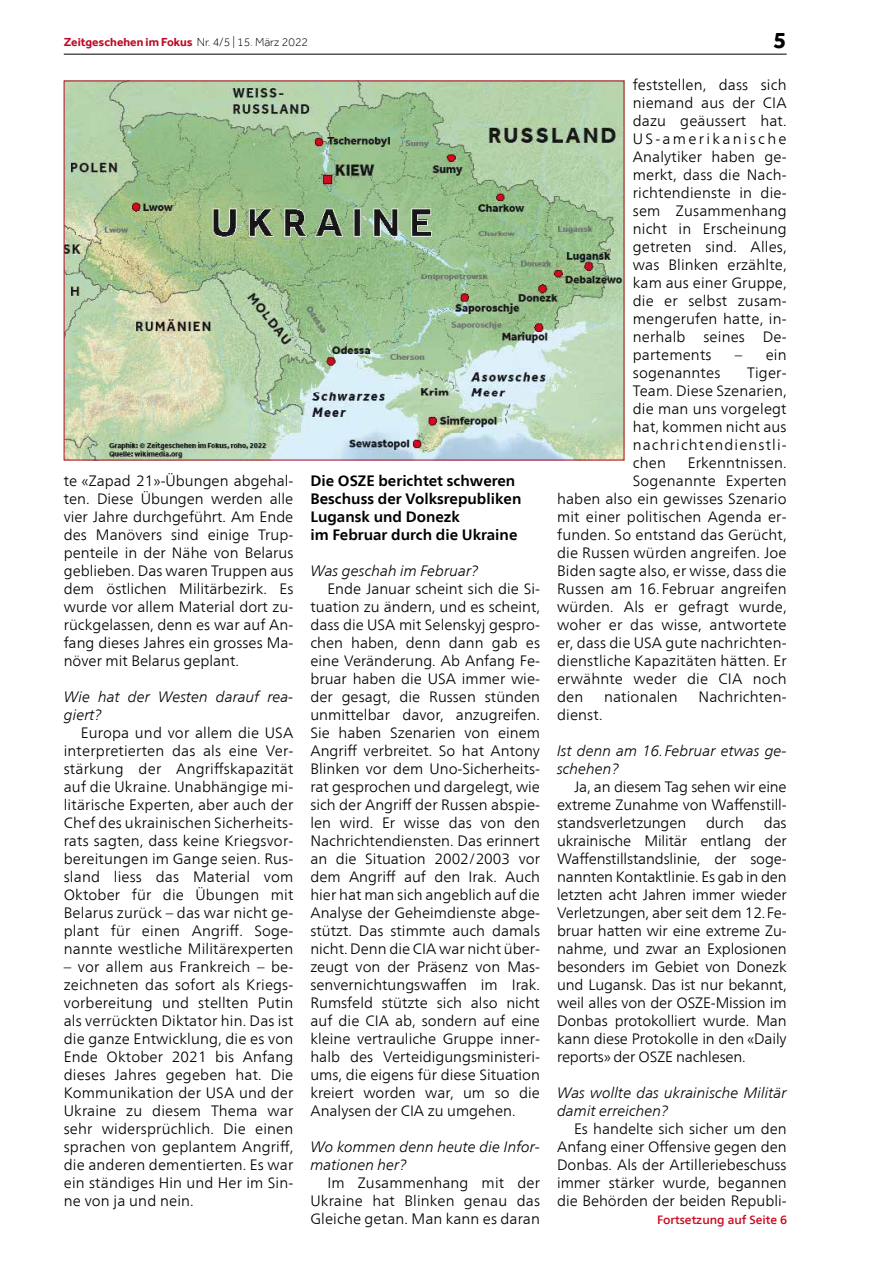
<style>
.page{position:relative;width:893px;height:1263px;background:#fff}
.page>*{position:absolute;margin:0;border:0;box-sizing:border-box;transform-origin:0 0}
.t1{font:700 24px "Effra";color:#000}
.t2{font:300 15px/18px "Frutiger Neue LT Com";letter-spacing:.01em;color:#000;text-align:justify}
.t3{font:italic 300 15px/18px "Frutiger Neue LT Com";color:#000}
.t4{font:700 15px/18px "Frutiger Neue LT Com";color:#000}
.t5{font:700 12px "Effra";color:#bd0a26}
.t6{font:500 12px "Frutiger Neue LT Com";color:#cd071e}
.s1{font-weight:300;color:#000}
</style>
<div class="page">
<hr style="left:64px;top:54px;width:723px;height:1px;background:#000">
<img style="left:66px;top:83px;width:556px;height:375px">
<p class="t5" style="left:64px;top:35px;width:246px">Zeitgeschehen im Fokus <span class="s1">Nr. 4/5 | 15. März 2022</span></p>
<h1 class="t1" style="left:774px;top:26px;width:15px">5</h1>
<p class="t2" style="left:64px;top:472px;width:231px">te «Zapad 21»-Übungen abgehal&shy;ten. Diese Übungen werden alle vier Jahre durchgeführt. Am Ende des Manövers sind einige Trup&shy;penteile in der Nähe von Belarus geblieben. Das waren Truppen aus dem östlichen Militärbezirk. Es wurde vor allem Material dort zu&shy;rückgelassen, denn es war auf An&shy;fang dieses Jahres ein grosses Ma&shy;növer mit Belarus geplant.</p>
<p class="t3" style="left:64px;top:688px;width:231px">Wie hat der Westen darauf rea&shy;giert?</p>
<p class="t2" style="left:64px;top:724px;width:231px;text-indent:17px">Europa und vor allem die USA interpretierten das als eine Ver&shy;stärkung der Angriffskapazität auf die Ukraine. Unabhängige mi&shy;litärische Experten, aber auch der Chef des ukrainischen Sicherheits&shy;rats sagten, dass keine Kriegsvor&shy;bereitungen im Gange seien. Rus&shy;sland liess das Material vom Oktober für die Übungen mit Belarus zurück – das war nicht ge&shy;plant für einen Angriff. Soge&shy;nannte westliche Militärexperten</p>
<p class="t2" style="left:64px;top:958px;width:231px">– vor allem aus Frankreich – be&shy;zeichneten das sofort als Kriegs&shy;vorbereitung und stellten Putin als verrückten Diktator hin. Das ist die ganze Entwicklung, die es von Ende Oktober 2021 bis Anfang dieses Jahres gegeben hat. Die Kommunikation der USA und der Ukraine zu diesem Thema war sehr widersprüchlich. Die einen sprachen von geplantem Angriff, die anderen dementierten. Es war ein ständiges Hin und Her im Sin&shy;ne von ja und nein.</p>
<p class="t4" style="left:310px;top:472px;width:212px">Die OSZE berichtet schweren<br>Beschuss der Volksrepubliken<br>Lugansk und Donezk<br>im Februar durch die Ukraine</p>
<p class="t3" style="left:310px;top:562px;width:169px">Was geschah im Februar?</p>
<p class="t2" style="left:310px;top:580px;width:231px;text-indent:17px">Ende Januar scheint sich die Si&shy;tuation zu ändern, und es scheint, dass die USA mit Selenskyj gespro&shy;chen haben, denn dann gab es eine Veränderung. Ab Anfang Fe&shy;bruar haben die USA immer wie&shy;der gesagt, die Russen stünden unmittelbar davor, anzugreifen.<br>Sie haben Szenarien von einem Angriff verbreitet. So hat Antony Blinken vor dem Uno-Sicherheits&shy;rat gesprochen und dargelegt, wie sich der Angriff der Russen abspie&shy;len wird. Er wisse das von den Nachrichtendiensten. Das erinnert an die Situation 2002/2003 vor dem Angriff auf den Irak. Auch hier hat man sich angeblich auf die Analyse der Geheimdienste abge&shy;stützt. Das stimmte auch damals nicht. Denn die CIA war nicht über&shy;zeugt von der Präsenz von Mas&shy;senvernichtungswaffen im Irak.<br>Rumsfeld stützte sich also nicht auf die CIA ab, sondern auf eine kleine vertrauliche Gruppe inner&shy;halb des Verteidigungsministeri&shy;ums, die eigens für diese Situation kreiert worden war, um so die Analysen der CIA zu umgehen.</p>
<p class="t3" style="left:310px;top:1138px;width:231px">Wo kommen denn heute die Infor&shy;mationen her?</p>
<p class="t2" style="left:310px;top:1174px;width:231px;text-indent:17px">Im Zusammenhang mit der Ukraine hat Blinken genau das Gleiche getan. Man kann es daran</p>
<p class="t2" style="left:633px;top:76px;width:155px">feststellen, dass sich niemand aus der CIA dazu geäussert hat.<br>US-amerikanische Analytiker haben ge&shy;merkt, dass die Nach&shy;richtendienste in die&shy;sem Zusammenhang nicht in Erscheinung getreten sind. Alles, was Blinken erzählte, kam aus einer Gruppe, die er selbst zusam&shy;mengerufen hatte, in&shy;nerhalb seines De&shy;partements</p>
<p class="t2" style="left:735px;top:346px;width:53px">– ein</p>
<p class="t2" style="left:633px;top:364px;width:155px;text-indent:114px">Tiger-Team. Diese Szenarien, die man uns vorgelegt hat, kommen nicht aus nachrichtendienstli&shy;chen</p>
<p class="t2" style="left:633px;top:364px;width:89px">sogenanntes</p>
<p class="t2" style="left:688px;top:454px;width:100px">Erkenntnissen.</p>
<p class="t2" style="left:633px;top:472px;width:155px">Sogenannte Experten</p>
<p class="t2" style="left:557px;top:490px;width:231px">haben also ein gewisses Szenario</p>
<p class="t2" style="left:557px;top:508px;width:231px">mit einer politischen Agenda er-</p>
<p class="t2" style="left:557px;top:526px;width:231px">funden. So entstand das Gerücht,</p>
<p class="t2" style="left:557px;top:544px;width:231px">die Russen würden angreifen. Joe</p>
<p class="t2" style="left:557px;top:562px;width:231px">Biden sagte also, er wisse, dass die</p>
<p class="t2" style="left:557px;top:580px;width:231px">Russen am 16. Februar angreifen</p>
<p class="t2" style="left:557px;top:598px;width:231px">würden. Als er gefragt wurde,</p>
<p class="t2" style="left:557px;top:616px;width:231px">woher er das wisse, antwortete</p>
<p class="t2" style="left:557px;top:634px;width:231px">er, dass die USA gute nachrichten-</p>
<p class="t2" style="left:557px;top:652px;width:231px">dienstliche Kapazitäten hätten. Er</p>
<p class="t2" style="left:557px;top:670px;width:231px">erwähnte weder die CIA noch</p>
<p class="t2" style="left:557px;top:688px;width:28px">den</p>
<p class="t2" style="left:604px;top:688px;width:75px">nationalen</p>
<p class="t2" style="left:698px;top:688px;width:90px">Nachrichten-</p>
<p class="t2" style="left:557px;top:706px;width:47px">dienst.</p>
<p class="t3" style="left:557px;top:742px;width:231px">Ist denn am 16. Februar etwas ge&shy;schehen?</p>
<p class="t2" style="left:557px;top:778px;width:231px;text-indent:17px">Ja, an diesem Tag sehen wir eine extreme Zunahme von Waffenstill&shy;standsverletzungen</p>
<p class="t2" style="left:557px;top:814px;width:231px;text-indent:207px">das ukrainische Militär entlang der Waffenstillstandslinie, der soge&shy;nannten Kontaktlinie. Es gab in den letzten acht Jahren immer wieder Verletzungen, aber seit dem 12.Fe&shy;bruar hatten wir eine extreme Zu&shy;nahme, und zwar an Explosionen besonders im Gebiet von Donezk und Lugansk. Das ist nur bekannt, weil alles von der OSZE-Mission im Donbas protokolliert wurde. Man kann diese Protokolle in den «Daily reports» der OSZE nachlesen.</p>
<p class="t3" style="left:557px;top:1084px;width:231px">Was wollte das ukrainische Militär damit erreichen?</p>
<p class="t2" style="left:557px;top:1120px;width:231px;text-indent:17px">Es handelte sich sicher um den Anfang einer Offensive gegen den Donbas. Als der Artilleriebeschuss immer stärker wurde, begannen die Behörden der beiden Republi-</p>
<p class="t6" style="left:657px;top:1212px;width:132px">Fortsetzung auf Seite 6</p>
<p class="t2" style="left:706px;top:814px;width:40px">durch</p>
</div>
